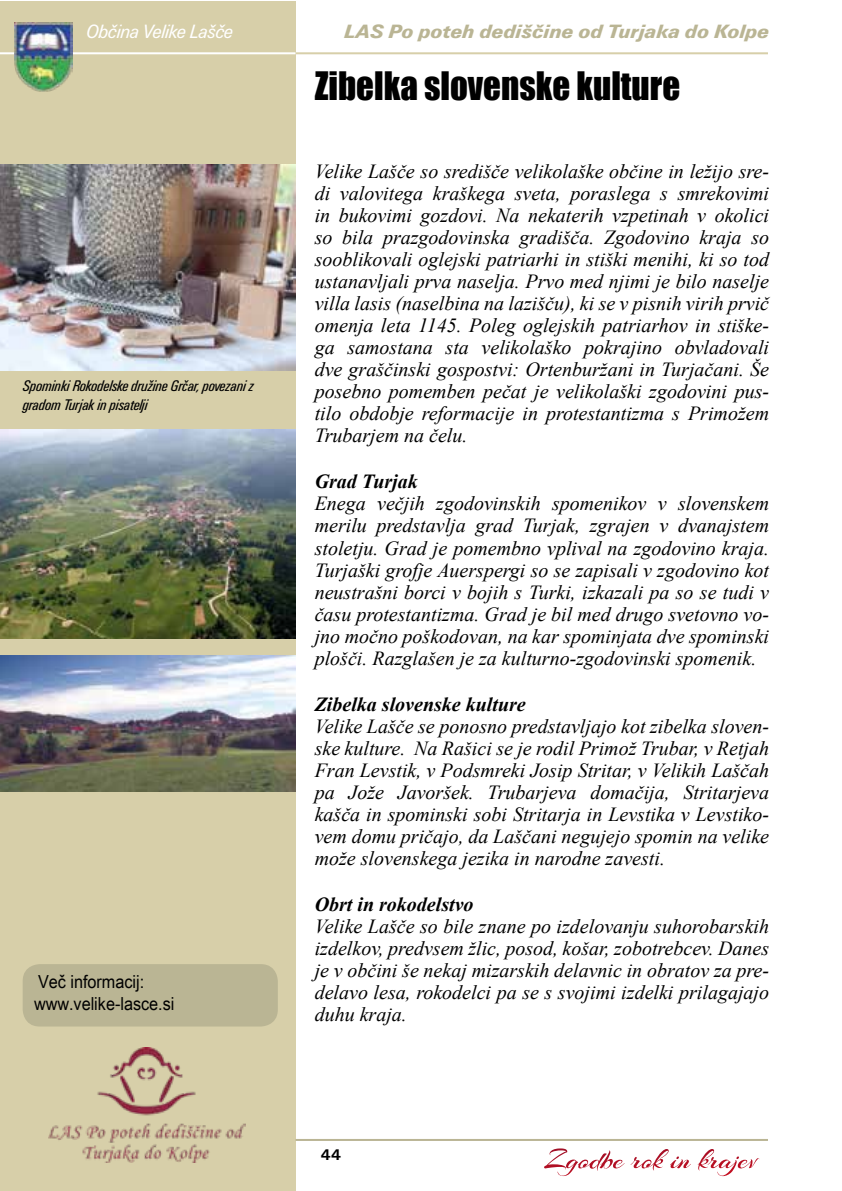
<style>
.page{position:relative;width:842px;height:1191px;background:#fff}
.page>*{position:absolute;margin:0;border:0;box-sizing:border-box;transform-origin:0 0}
.t1{font:36px "Impact";color:#000}
.t2{font:italic 20px/22px "Times New Roman";color:#000;text-align:justify}
.t3{font:italic 700 20px "Times New Roman";color:#000}
.t4{font:20px "Unitus TEE Blac Ital";color:#bab594}
.t5{font:italic 20px "Unitus TEE";letter-spacing:-.02em;color:#fff;scale:.9 1}
.t6{font:18px/21.6px "Arial Unicode MS";color:#000;scale:.9 1}
.t7{font:italic condensed 16px/19.2px "Unitus TEE";color:#000}
.t8{font:700 16px "Unitus TEE";color:#000}
</style>
<div class="page">
<div style="left:0;top:1px;width:295px;height:1190px;background:#d7cfa9"></div>
<hr style="left:0;top:52px;width:768px;height:2px;background:#d7cfa9">
<svg style="left:544px;top:1148px;width:170px;height:22px"></svg>
<hr style="left:295px;top:1139px;width:473px;height:2px;background:#bab594">
<hr style="left:0;top:52px;width:295px;height:2px;background:#fff">
<div style="left:23px;top:964px;width:255px;height:62px;background:#bab594;border-radius:17px"></div>
<img style="left:0;top:164px;width:295px;height:206px">
<img style="left:0;top:430px;width:295px;height:208px">
<img style="left:0;top:655px;width:295px;height:137px">
<img style="left:15px;top:23px;width:57px;height:69px">
<img style="left:49px;top:1047px;width:197px;height:115px">
<p class="t5" style="left:86px;top:20px;width:165px">Občina Velike Lašče</p>
<p class="t4" style="left:344px;top:20px;width:426px">LAS Po poteh dediščine od Turjaka do Kolpe</p>
<p class="t7" style="left:23px;top:376px;width:233px">Spominki Rokodelske družine Grčar, povezani z gradom Turjak in pisatelji</p>
<p class="t6" style="left:34px;top:970px;width:158px">Več informacij: www.velike-lasce.si</p>
<h1 class="t1" style="left:315px;top:58px;width:367px">Zibelka slovenske kulture</h1>
<p class="t2" style="left:315px;top:160px;width:456px">Velike Lašče so središče velikolaške občine in ležijo sre&shy;di valovitega kraškega sveta, poraslega s smrekovimi in bukovimi gozdovi. Na nekaterih vzpetinah v okolici so bila prazgodovinska gradišča. Zgodovino kraja so sooblikovali oglejski patriarhi in stiški menihi, ki so tod ustanavljali prva naselja. Prvo med njimi je bilo naselje villa lasis (naselbina na lazišču), ki se v pisnih virih prvič omenja leta 1145. Poleg oglejskih patriarhov in stiške&shy;ga samostana sta velikolaško pokrajino obvladovali dve graščinski gospostvi: Ortenburžani in Turjačani. Še posebno pomemben pečat je velikolaški zgodovini pus&shy;tilo obdobje reformacije in protestantizma s Primožem Trubarjem na čelu.</p>
<p class="t3" style="left:315px;top:468px;width:105px">Grad Turjak</p>
<p class="t2" style="left:315px;top:492px;width:456px">Enega večjih zgodovinskih spomenikov v slovenskem merilu predstavlja grad Turjak, zgrajen v dvanajstem stoletju. Grad je pomembno vplival na zgodovino kraja.<br>Turjaški grofje Auerspergi so se zapisali v zgodovino kot neustrašni borci v bojih s Turki, izkazali pa so se tudi v času protestantizma. Grad je bil med drugo svetovno vo&shy;jno močno poškodovan, na kar spominjata dve spominski plošči. Razglašen je za kulturno-zgodovinski spomenik.</p>
<p class="t3" style="left:315px;top:690px;width:213px">Zibelka slovenske kulture</p>
<p class="t2" style="left:315px;top:714px;width:456px">Velike Lašče se ponosno predstavljajo kot zibelka sloven&shy;ske kulture. Na Rašici se je rodil Primož Trubar, v Retjah Fran Levstik, v Podsmreki Josip Stritar, v Velikih Laščah pa Jože Javoršek. Trubarjeva domačija, Stritarjeva kašča in spominski sobi Stritarja in Levstika v Levstiko&shy;vem domu pričajo, da Laščani negujejo spomin na velike može slovenskega jezika in narodne zavesti.</p>
<p class="t3" style="left:315px;top:890px;width:160px">Obrt in rokodelstvo</p>
<p class="t2" style="left:315px;top:914px;width:456px">Velike Lašče so bile znane po izdelovanju suhorobarskih izdelkov, predvsem žlic, posod, košar, zobotrebcev. Danes je v občini še nekaj mizarskih delavnic in obratov za pre&shy;delavo lesa, rokodelci pa se s svojimi izdelki prilagajajo duhu kraja.</p>
<p class="t8" style="left:321px;top:1146px;width:22px">44</p>
</div>
